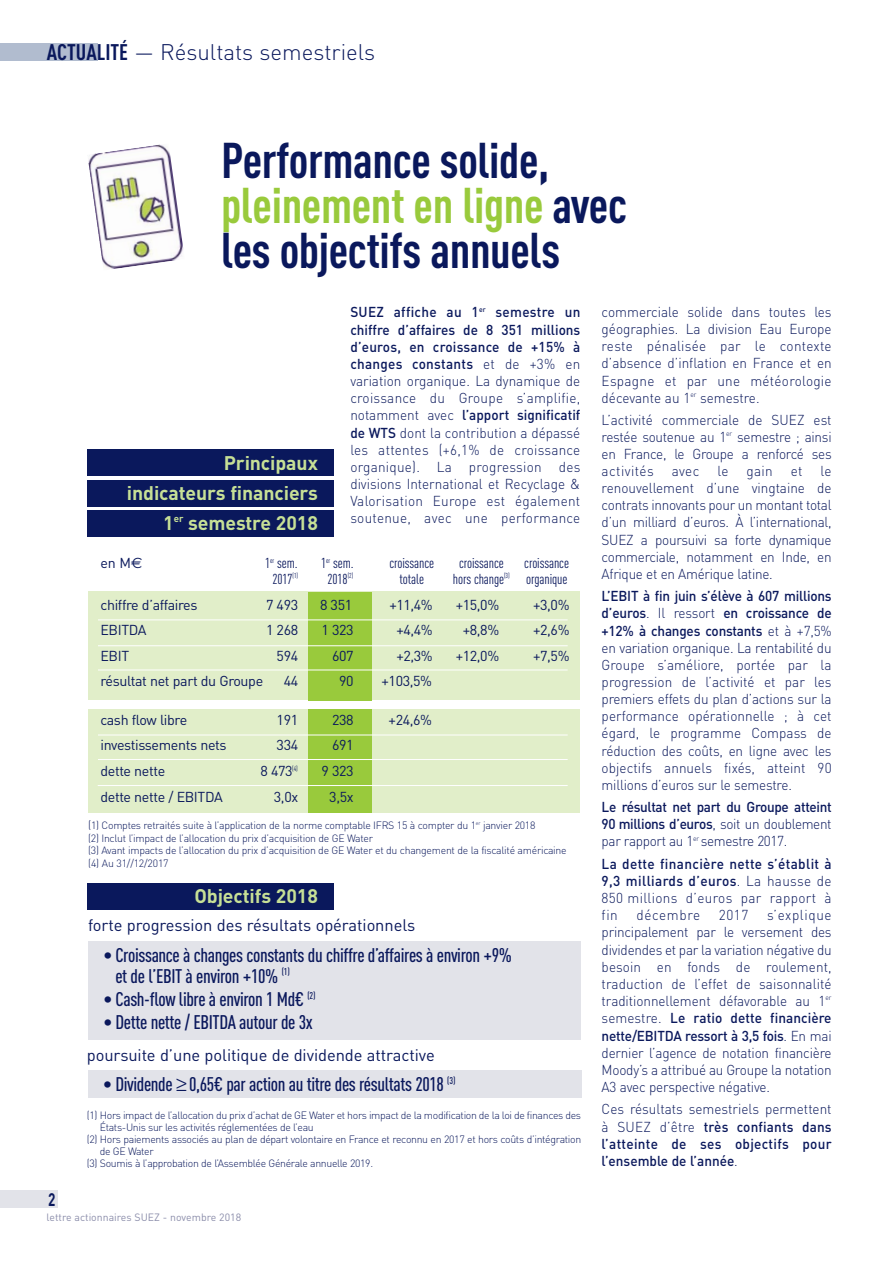
<style>
.page{position:relative;width:893px;height:1263px;background:#fff}
.page>*{position:absolute;margin:0;border:0;box-sizing:border-box;transform-origin:0 0}
.t1{font:700 49.5px/45px "DIN Cond";letter-spacing:-.01em;color:#0a185c}
.t2{font:300 22.35px "DIN";color:#0a185c}
.t3{font:500 19.5px/21px "DIN Cond";letter-spacing:-.02em;color:#0a185c}
.t4{font:700 19.5px/30px "DIN";letter-spacing:-.005em;color:#c7e096;text-align:right}
.t5{font:700 18px "DIN";color:#0a185c;scale:.75 1}
.t6{font:16.5px "DIN";letter-spacing:-.005em;color:#0a185c}
.t7{font:300 14.25px/17.1px "DIN";letter-spacing:-.015em;color:#0a185c;text-align:justify;scale:.95 1}
.t8{font:500 14.25px/17.1px "DIN";letter-spacing:.015em;color:#0a185c;text-align:justify;scale:.95 1}
.t9{font:14.25px "DIN";letter-spacing:-.025em;color:#0a185c}
.t10{font:14.25px "DIN Cond";letter-spacing:-.005em;color:#0a185c}
.t11{font:300 14.25px "DIN";letter-spacing:.045em;color:#0a185c;scale:.95 1}
.t12{font:300 10.5px/12.9px "DIN";letter-spacing:-.03em;color:#0a185c}
.t13{font:10.5px "DIN";color:#8b8daa}
.s1{font-family:"DIN Cond";font-weight:700}
.s2{color:#99ca3c}
.s3{font-weight:500}
.s4{font-weight:300}
.s5{font-family:"Euro Sans";font-size:15px}
.s6{font-size:11.25px}
</style>
<div class="page">
<div style="left:0;top:43px;width:98px;height:18px;background:#b1bccf"></div>
<div style="left:0;top:1191px;width:57px;height:17px;background:#e2e3e9"></div>
<div style="left:88px;top:709px;width:492px;height:104px;background:#e1eec9"></div>
<div style="left:88px;top:592px;width:492px;height:108px;background:#e1eec9"></div>
<div style="left:308px;top:592px;width:64px;height:108px;background:#99ca3c"></div>
<div style="left:308px;top:709px;width:64px;height:104px;background:#99ca3c"></div>
<hr style="left:98px;top:620px;width:470px;height:1px;background:#fff">
<hr style="left:98px;top:645px;width:470px;height:1px;background:#fff">
<hr style="left:98px;top:670px;width:470px;height:1px;background:#fff">
<hr style="left:98px;top:735px;width:470px;height:1px;background:#fff">
<hr style="left:98px;top:759px;width:470px;height:1px;background:#fff">
<hr style="left:98px;top:785px;width:470px;height:1px;background:#fff">
<div style="left:89px;top:941px;width:492px;height:98px;background:#e2e3e9"></div>
<div style="left:88px;top:1071px;width:493px;height:27px;background:#e2e3e9"></div>
<img style="left:88px;top:144px;width:96px;height:125px">
<div style="left:87px;top:480px;width:246px;height:27px;background:#0a185c"></div>
<div style="left:87px;top:449px;width:246px;height:27px;background:#0a185c"></div>
<div style="left:87px;top:510px;width:246px;height:27px;background:#0a185c"></div>
<div style="left:87px;top:883px;width:246px;height:27px;background:#0a185c"></div>
<h2 class="t2" style="left:47px;top:44px;width:330px"><span class="s1">ACTUALITÉ</span> — Résultats semestriels</h2>
<h1 class="t1" style="left:221px;top:142px;width:407px">Performance solide, <span class="s2">pleinement en ligne</span> avec les objectifs annuels</h1>
<p class="t5" style="left:48px;top:1193px;width:11px">2</p>
<p class="t7" style="left:350px;top:305px;width:244px"><span class="s3">SUEZ affiche au 1</span><sup>er</sup> <span class="s3">semestre un chiffre d’affaires de 8 351 millions d’euros, en croissance de +15% à changes constants</span> et de +3% en variation organique. La dynamique de croissance du Groupe s’amplifie, notamment avec <span class="s3">l’apport significatif de WTS</span> dont la contribution a dépassé les attentes (+6,1% de croissance organique). La progression des divisions International et Recyclage &amp; Valorisation Europe est également soutenue, avec une performance</p>
<p class="t7" style="left:602px;top:305px;width:244px">commerciale solide dans toutes les géographies. La division Eau Europe reste pénalisée par le contexte d’absence d’inflation en France et en Espagne et par une météorologie décevante au 1<sup>er</sup> semestre.</p>
<p class="t7" style="left:602px;top:413px;width:244px">L’activité commerciale de SUEZ est restée soutenue au 1<sup>er</sup> semestre ; ainsi en France, le Groupe a renforcé ses activités</p>
<h3 class="t4" style="left:127px;top:449px;width:192px">Principaux indicateurs financiers<br>1<sup>er</sup> semestre 2018</h3>
<p class="t7" style="left:602px;top:464px;width:244px;text-indent:219px">le renouvellement d’une vingtaine de contrats innovants pour un montant total d’un milliard d’euros. À l’international, SUEZ a poursuivi sa forte dynamique commerciale, notamment en Inde, en Afrique et en Amérique latine.</p>
<p class="t7" style="left:602px;top:589px;width:244px"><span class="s3">L’EBIT à fin juin s’élève à 607 millions d’euros</span>. Il ressort <span class="s3">en croissance de +12% à changes constants</span> et à +7,5% en variation organique. La rentabilité du Groupe s’améliore, portée par la progression de l’activité et par les premiers effets du plan d’actions sur la performance opérationnelle ; à cet égard, le programme Compass de réduction des coûts, en ligne avec les objectifs annuels fixés, atteint 90 millions d’euros sur le semestre.</p>
<p class="t8" style="left:602px;top:800px;width:244px">Le résultat net part du Groupe atteint 90 millions d’euros<span class="s4">, soit un doublement par rapport au 1</span><sup>er</sup> <span class="s4">semestre 2017.</span></p>
<p class="t8" style="left:602px;top:857px;width:244px">La dette financière nette s’établit à 9,3 milliards d’euros<span class="s4">. La hausse de 850 millions d’euros par rapport à fin</span></p>
<p class="t7" style="left:672px;top:464px;width:31px">avec</p>
<p class="t7" style="left:717px;top:464px;width:13px">le</p>
<p class="t7" style="left:746px;top:464px;width:29px">gain</p>
<p class="t7" style="left:791px;top:464px;width:14px">et</p>
<p class="t9" style="left:100px;top:558px;width:43px">en M<span class="s5">€</span></p>
<p class="t10" style="left:265px;top:555px;width:34px">1<sup>er</sup> sem.</p>
<p class="t10" style="left:321px;top:555px;width:34px">1<sup>er</sup> sem.</p>
<p class="t10" style="left:389px;top:555px;width:46px">croissance</p>
<p class="t10" style="left:459px;top:555px;width:46px">croissance</p>
<p class="t10" style="left:524px;top:555px;width:46px">croissance</p>
<p class="t10" style="left:272px;top:571px;width:27px">2017<sup>(1)</sup></p>
<p class="t10" style="left:327px;top:571px;width:27px">2018<sup>(2)</sup></p>
<p class="t10" style="left:399px;top:571px;width:26px">totale</p>
<p class="t10" style="left:453px;top:571px;width:116px">hors change<sup>(3)</sup> organique</p>
<p class="t9" style="left:100px;top:599px;width:99px">chiffre d’affaires</p>
<p class="t9" style="left:266px;top:599px;width:34px">7 493</p>
<p class="t9" style="left:320px;top:599px;width:34px">8 351</p>
<p class="t9" style="left:389px;top:599px;width:45px">+11,4%</p>
<p class="t9" style="left:456px;top:599px;width:45px">+15,0%</p>
<p class="t9" style="left:533px;top:599px;width:38px">+3,0%</p>
<p class="t9" style="left:100px;top:625px;width:48px">EBITDA</p>
<p class="t9" style="left:266px;top:625px;width:34px">1 268</p>
<p class="t9" style="left:321px;top:625px;width:34px">1 323</p>
<p class="t9" style="left:396px;top:625px;width:38px">+4,4%</p>
<p class="t9" style="left:463px;top:625px;width:38px">+8,8%</p>
<p class="t9" style="left:533px;top:625px;width:38px">+2,6%</p>
<p class="t9" style="left:100px;top:651px;width:30px">EBIT</p>
<p class="t9" style="left:277px;top:651px;width:23px">594</p>
<p class="t9" style="left:332px;top:651px;width:23px">607</p>
<p class="t9" style="left:396px;top:651px;width:38px">+2,3%</p>
<p class="t9" style="left:456px;top:651px;width:45px">+12,0%</p>
<p class="t9" style="left:533px;top:651px;width:38px">+7,5%</p>
<p class="t9" style="left:100px;top:676px;width:164px">résultat net part du Groupe</p>
<p class="t9" style="left:284px;top:676px;width:16px">44</p>
<p class="t9" style="left:339px;top:676px;width:16px">90</p>
<p class="t9" style="left:382px;top:676px;width:52px">+103,5%</p>
<p class="t9" style="left:100px;top:715px;width:88px">cash flow libre</p>
<p class="t9" style="left:277px;top:715px;width:23px">191</p>
<p class="t9" style="left:332px;top:715px;width:23px">238</p>
<p class="t9" style="left:389px;top:715px;width:45px">+24,6%</p>
<p class="t9" style="left:100px;top:740px;width:128px">investissements nets</p>
<p class="t9" style="left:277px;top:740px;width:23px">334</p>
<p class="t9" style="left:332px;top:740px;width:23px">691</p>
<p class="t9" style="left:100px;top:766px;width:66px">dette nette</p>
<p class="t9" style="left:260px;top:766px;width:39px">8 473<sup>(4)</sup></p>
<p class="t9" style="left:321px;top:766px;width:34px">9 323</p>
<p class="t9" style="left:100px;top:792px;width:124px">dette nette / EBITDA</p>
<p class="t9" style="left:274px;top:792px;width:26px">3,0x</p>
<p class="t9" style="left:329px;top:792px;width:26px">3,5x</p>
<p class="t12" style="left:88px;top:820px;width:480px"><span class="s6">(</span>1) Comptes retraités suite à l’application de la norme comptable IFRS 15 à compter du 1<sup>er</sup> janvier 2018<br>(2) Inclut l’impact de l’allocation du prix d’acquisition de GE Water<br>(3) Avant impacts de l’allocation du prix d’acquisition de GE Water et du changement de la fiscalité américaine (4) Au 31//12/2017</p>
<h3 class="t4" style="left:194px;top:883px;width:125px">Objectifs 2018</h3>
<p class="t11" style="left:636px;top:910px;width:68px">décembre</p>
<p class="t7" style="left:719px;top:908px;width:33px">2017</p>
<p class="t7" style="left:602px;top:908px;width:244px;text-indent:165px">s’explique principalement par le versement des dividendes et par la variation négative du besoin en fonds de roulement, traduction de l’effet de saisonnalité traditionnellement défavorable au 1<sup>er </sup>semestre. <span class="s3">Le ratio dette financière nette/EBITDA ressort à 3,5 fois</span>. En mai dernier l’agence de notation financière Moody’s a attribué au Groupe la notation A3 avec perspective négative.</p>
<p class="t8" style="left:602px;top:1102px;width:244px"><span class="s4">Ces résultats semestriels permettent à SUEZ d’être</span> très confiants dans l’atteinte de ses objectifs pour l’ensemble de l’année<span class="s4">.</span></p>
<p class="t6" style="left:88px;top:919px;width:329px">forte progression des résultats opérationnels</p>
<h3 class="t3" style="left:115px;top:946px;width:398px;text-indent:-12px">• Croissance à changes constants du chiffre d’affaires à environ +9% et de l’EBIT à environ +10% <sup>(1)</sup></h3>
<h3 class="t3" style="left:103px;top:990px;width:214px">• Cash-flow libre à environ 1 Md€ <sup>(2)</sup></h3>
<h3 class="t3" style="left:103px;top:1013px;width:211px">• Dette nette / EBITDA autour de 3x</h3>
<p class="t6" style="left:87px;top:1049px;width:349px">poursuite d’une politique de dividende attractive</p>
<h3 class="t3" style="left:103px;top:1076px;width:354px">• Dividende ≥ 0,65€ par action au titre des résultats 2018 <sup>(3)</sup></h3>
<p class="t12" style="left:87px;top:1110px;width:496px">(1) Hors impact de l’allocation du prix d’achat de GE Water et hors impact de la modification de la loi de finances des</p>
<p class="t12" style="left:100px;top:1122px;width:215px">États-Unis sur les activités réglementées de l’eau</p>
<p class="t12" style="left:87px;top:1134px;width:496px">(2) Hors paiements associés au plan de départ volontaire en France et reconnu en 2017 et hors coûts d’intégration</p>
<p class="t12" style="left:100px;top:1146px;width:55px">de GE Water</p>
<p class="t12" style="left:87px;top:1158px;width:288px">(3) Soumis à l’approbation de l’Assemblée Générale annuelle 2019.</p>
<p class="t13" style="left:47px;top:1213px;width:196px">lettre actionnaires SUEZ - novembre 2018</p>
</div>
